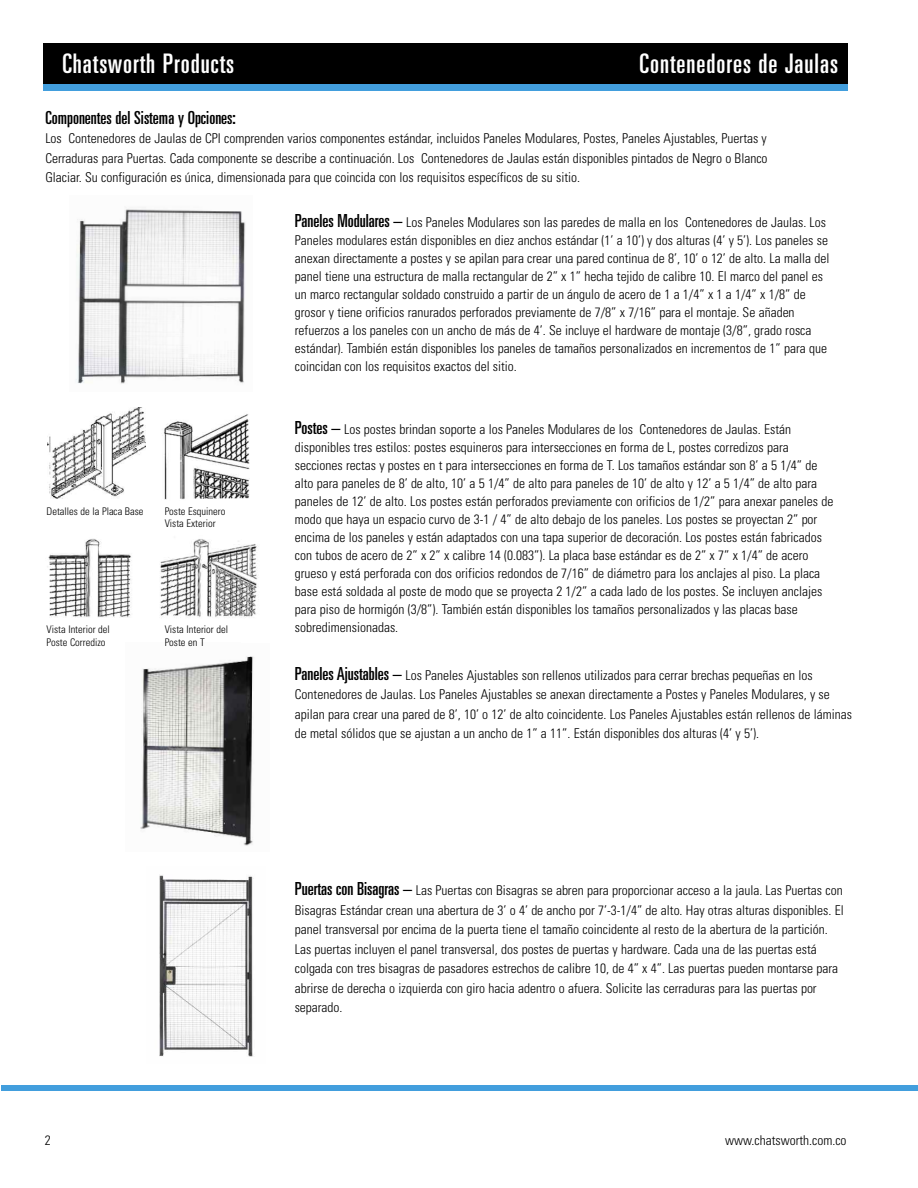
<style>
.page{position:relative;width:918px;height:1188px;background:#fff}
.page>*{position:absolute;margin:0;border:0;box-sizing:border-box;transform-origin:0 0}
.t1{font:ultra-condensed 27px "Univers LT Std";letter-spacing:.035em;color:#fff}
.t2{font:ultra-condensed 18px "Univers LT Std";color:#000}
.t3{font:300 condensed 13.5px/18px "Univers LT Std";color:#000}
.t4{font:300 condensed 10.5px/12.6px "Univers LT Std";color:#000}
.s1{font-weight:400;font-stretch:ultra-condensed;font-size:18px}
</style>
<div class="page">
<div style="left:1px;top:1086px;width:917px;height:5px;background:#429edd"></div>
<div style="left:43px;top:84px;width:805px;height:6px;background:#429edd"></div>
<div style="left:43px;top:43px;width:805px;height:41px;background:#000"></div>
<img style="left:160px;top:539px;width:97px;height:79px">
<img style="left:47px;top:538px;width:85px;height:80px">
<img style="left:164px;top:414px;width:85px;height:86px">
<img style="left:76px;top:209px;width:170px;height:175px">
<img style="left:47px;top:407px;width:98px;height:92px">
<img style="left:159px;top:875px;width:95px;height:182px">
<img style="left:140px;top:656px;width:114px;height:190px">
<h1 class="t1" style="left:62px;top:54px;width:173px">Chatsworth Products</h1>
<h1 class="t1" style="left:640px;top:54px;width:200px">Contenedores de Jaulas</h1>
<h2 class="t2" style="left:45px;top:111px;width:192px">Componentes del Sistema y Opciones:</h2>
<p class="t3" style="left:45px;top:130px;width:724px;line-height:19.5px;text-align:justify">Los Contenedores de Jaulas de CPI comprenden varios componentes estándar, incluidos Paneles Modulares, Postes, Paneles Ajustables, Puertas y Cerraduras para Puertas. Cada componente se describe a continuación. Los Contenedores de Jaulas están disponibles pintados de Negro o Blanco Glaciar. Su configuración es única, dimensionada para que coincida con los requisitos específicos de su sitio.</p>
<p class="t3" style="left:295px;top:215px;width:536px"><span class="s1">Paneles Modulares –</span> Los Paneles Modulares son las paredes de malla en los Contenedores de Jaulas. Los Paneles modulares están disponibles en diez anchos estándar (1’ a 10’) y dos alturas (4’ y 5’). Los paneles se anexan directamente a postes y se apilan para crear una pared continua de 8’, 10’ o 12’ de alto. La malla del panel tiene una estructura de malla rectangular de 2” x 1” hecha tejido de calibre 10. El marco del panel es un marco rectangular soldado construido a partir de un ángulo de acero de 1 a 1/4” x 1 a 1/4” x 1/8” de grosor y tiene orificios ranurados perforados previamente de 7/8” x 7/16” para el montaje. Se añaden refuerzos a los paneles con un ancho de más de 4’. Se incluye el hardware de montaje (3/8”, grado rosca estándar). También están disponibles los paneles de tamaños personalizados en incrementos de 1” para que coincidan con los requisitos exactos del sitio.</p>
<p class="t4" style="left:47px;top:506px;width:99px">Detalles de la Placa Base</p>
<p class="t4" style="left:165px;top:506px;width:62px">Poste Esquinero<br>Vista Exterior</p>
<p class="t4" style="left:47px;top:624px;width:65px">Vista Interior del<br>Poste Corredizo</p>
<p class="t4" style="left:165px;top:624px;width:65px">Vista Interior del<br>Poste en T</p>
<p class="t3" style="left:295px;top:422px;width:540px"><span class="s1">Postes –</span> Los postes brindan soporte a los Paneles Modulares de los Contenedores de Jaulas. Están disponibles tres estilos: postes esquineros para intersecciones en forma de L, postes corredizos para secciones rectas y postes en t para intersecciones en forma de T. Los tamaños estándar son 8’ a 5 1/4” de alto para paneles de 8’ de alto, 10’ a 5 1/4” de alto para paneles de 10’ de alto y 12’ a 5 1/4” de alto para paneles de 12’ de alto. Los postes están perforados previamente con orificios de 1/2” para anexar paneles de modo que haya un espacio curvo de 3-1 / 4” de alto debajo de los paneles. Los postes se proyectan 2” por encima de los paneles y están adaptados con una tapa superior de decoración. Los postes están fabricados con tubos de acero de 2” x 2” x calibre 14 (0.083”). La placa base estándar es de 2” x 7” x 1/4” de acero grueso y está perforada con dos orificios redondos de 7/16” de diámetro para los anclajes al piso. La placa base está soldada al poste de modo que se proyecta 2 1/2” a cada lado de los postes. Se incluyen anclajes para piso de hormigón (3/8”). También están disponibles los tamaños personalizados y las placas base sobredimensionadas.</p>
<p class="t3" style="left:295px;top:666px;width:559px;line-height:19.5px"><span class="s1">Paneles Ajustables –</span> Los Paneles Ajustables son rellenos utilizados para cerrar brechas pequeñas en los Contenedores de Jaulas. Los Paneles Ajustables se anexan directamente a Postes y Paneles Modulares, y se apilan para crear una pared de 8’, 10’ o 12’ de alto coincidente. Los Paneles Ajustables están rellenos de láminas de metal sólidos que se ajustan a un ancho de 1” a 11”. Están disponibles dos alturas (4’ y 5’).</p>
<p class="t3" style="left:295px;top:882px;width:551px;line-height:19.5px"><span class="s1">Puertas con Bisagras –</span> Las Puertas con Bisagras se abren para proporcionar acceso a la jaula. Las Puertas con Bisagras Estándar crean una abertura de 3’ o 4’ de ancho por 7’-3-1/4” de alto. Hay otras alturas disponibles. El panel transversal por encima de la puerta tiene el tamaño coincidente al resto de la abertura de la partición.<br>Las puertas incluyen el panel transversal, dos postes de puertas y hardware. Cada una de las puertas está colgada con tres bisagras de pasadores estrechos de calibre 10, de 4” x 4”. Las puertas pueden montarse para abrirse de derecha o izquierda con giro hacia adentro o afuera. Solicite las cerraduras para las puertas por separado.</p>
<p class="t3" style="left:45px;top:1133px;width:7px">2</p>
<p class="t3" style="left:725px;top:1133px;width:123px">www.chatsworth.com.co</p>
</div>
